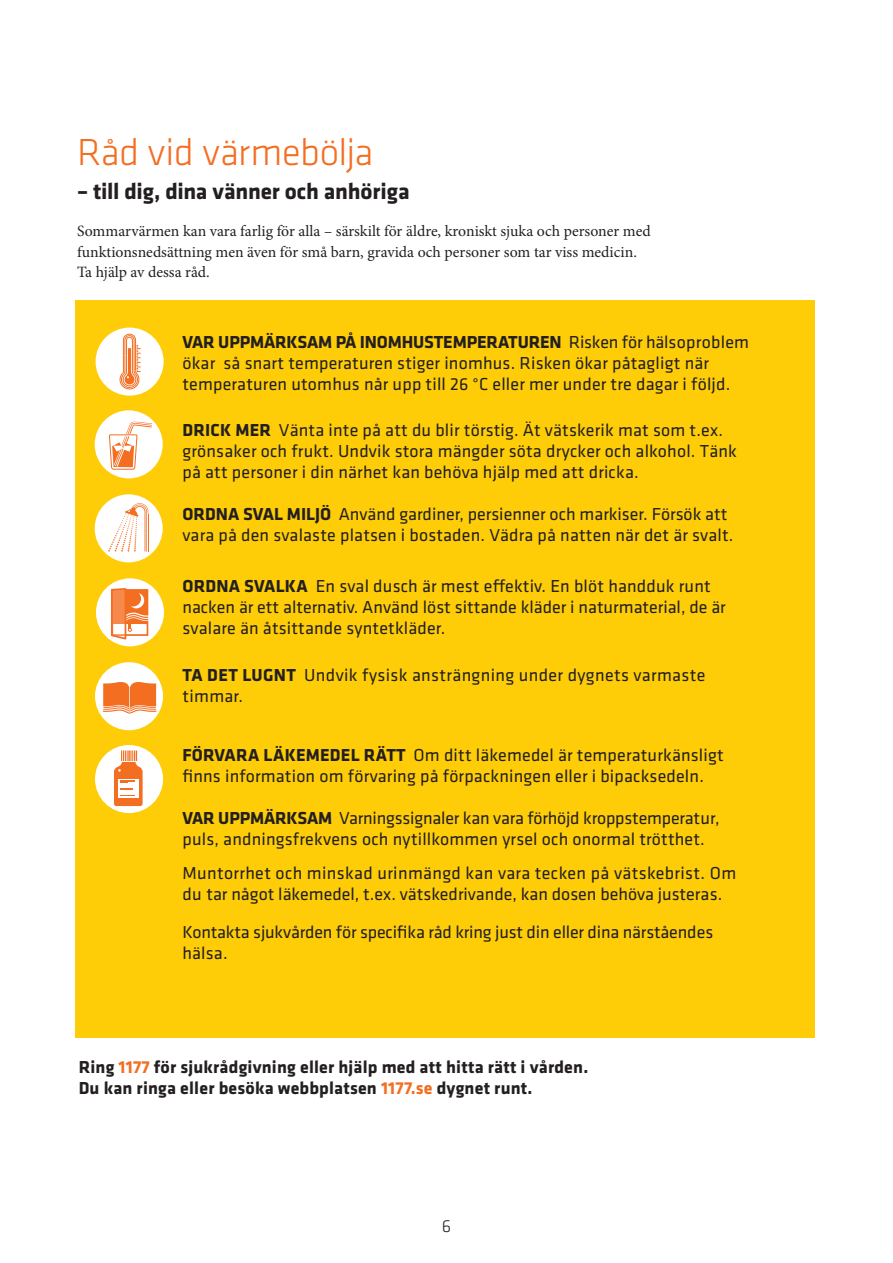
<style>
.page{position:relative;width:893px;height:1263px;background:#fff}
.page>*{position:absolute;margin:0;border:0;box-sizing:border-box;transform-origin:0 0}
.Rubrik_sid_3{font:300 39px "Klavika";letter-spacing:-.015em;color:#f36e21}
.Underrubrik_15_17{font:700 23.25px "Klavika";letter-spacing:-.01em;color:#231f20}
.Gul_lista_text{font:18px/21px "Klavika";letter-spacing:.01em;color:#231f20}
.Baksidestext_-_F{font:700 18px/21px "Klavika";letter-spacing:.01em;color:#231f20}
.Gul_lista_text-2{font:18px/21px "Klavika";letter-spacing:-.01em;color:#231f20}
.t1{font:300 18px "Klavika";color:#231f20}
.Bröd_1{font:15.75px/20.2px "Minion Pro";color:#231f20}
.s1{font-weight:700}
.s2{color:#f36e21}
</style>
<div class="page">
<div style="left:75px;top:301px;width:740px;height:736px;background:#fecd08"></div>
<svg style="left:95px;top:324px;width:69px;height:69px"></svg>
<div style="left:96px;top:328px;width:68px;height:68px;background:#fff;border-radius:50%"></div>
<svg style="left:120px;top:329px;width:21px;height:61px"></svg>
<div style="left:95px;top:494px;width:68px;height:68px;background:#fff;border-radius:50%"></div>
<svg style="left:108px;top:503px;width:41px;height:48px"></svg>
<div style="left:95px;top:410px;width:68px;height:68px;background:#fff;border-radius:50%"></div>
<svg style="left:109px;top:421px;width:43px;height:49px"></svg>
<div style="left:95px;top:745px;width:68px;height:68px;background:#fff;border-radius:50%"></div>
<svg style="left:114px;top:750px;width:29px;height:56px"></svg>
<div style="left:96px;top:578px;width:68px;height:68px;background:#fff;border-radius:50%"></div>
<svg style="left:110px;top:587px;width:47px;height:54px"></svg>
<div style="left:95px;top:662px;width:68px;height:68px;background:#fff;border-radius:50%"></div>
<svg style="left:103px;top:682px;width:54px;height:32px;background:#f58c50"></svg>
<h1 class="Rubrik_sid_3" style="left:77px;top:129px;width:298px">Råd vid värmebölja</h1>
<p class="Underrubrik_15_17" style="left:77px;top:175px;width:334px">– till dig, dina vänner och anhöriga</p>
<p class="Bröd_1" style="left:77px;top:221px;width:575px">Sommarvärmen kan vara farlig för alla – särskilt för äldre, kroniskt sjuka och personer med funktionsnedsättning men även för små barn, gravida och personer som tar viss medicin.<br>Ta hjälp av dessa råd.</p>
<p class="Gul_lista_text" style="left:182px;top:330px;width:568px"><span class="s1">VAR UPPMÄRKSAM PÅ INOMHUSTEMPERATUREN</span> Risken för hälsoproblem ökar så snart temperaturen stiger inomhus. Risken ökar påtagligt när temperaturen utomhus når upp till 26 °C eller mer under tre dagar i följd.</p>
<p class="Gul_lista_text" style="left:182px;top:419px;width:556px"><span class="s1">DRICK MER</span> Vänta inte på att du blir törstig. Ät vätskerik mat som t.ex. grönsaker och frukt. Undvik stora mängder söta drycker och alkohol. Tänk på att personer i din närhet kan behöva hjälp med att dricka.</p>
<p class="Gul_lista_text" style="left:182px;top:503px;width:552px"><span class="s1">ORDNA SVAL MILJÖ</span> Använd gardiner, persienner och markiser. Försök att vara på den svalaste platsen i bostaden. Vädra på natten när det är svalt.</p>
<p class="Gul_lista_text" style="left:182px;top:575px;width:545px"><span class="s1">ORDNA SVALKA</span> En sval dusch är mest effektiv. En blöt handduk runt nacken är ett alternativ. Använd löst sittande kläder i naturmaterial, de är svalare än åtsittande syntetkläder.</p>
<p class="Gul_lista_text" style="left:182px;top:664px;width:524px"><span class="s1">TA DET LUGNT</span> Undvik fysisk ansträngning under dygnets varmaste timmar.</p>
<p class="Gul_lista_text" style="left:182px;top:744px;width:543px"><span class="s1">FÖRVARA LÄKEMEDEL RÄTT</span> Om ditt läkemedel är temperaturkänsligt finns information om förvaring på förpackningen eller i bipacksedeln.</p>
<p class="Gul_lista_text" style="left:182px;top:807px;width:539px"><span class="s1">VAR UPPMÄRKSAM</span> Varningssignaler kan vara förhöjd kroppstemperatur, puls, andningsfrekvens och nytillkommen yrsel och onormal trötthet.</p>
<p class="Gul_lista_text" style="left:182px;top:862px;width:555px">Muntorrhet och minskad urinmängd kan vara tecken på vätskebrist. Om du tar något läkemedel, t.ex. vätskedrivande, kan dosen behöva justeras.</p>
<p class="Gul_lista_text-2" style="left:182px;top:921px;width:532px">Kontakta sjukvården för specifika råd kring just din eller dina närståendes hälsa.</p>
<p class="Baksidestext_-_F" style="left:79px;top:1056px;width:511px">Ring <span class="s2">1177</span> för sjukrådgivning eller hjälp med att hitta rätt i vården.<br>Du kan ringa eller besöka webbplatsen <span class="s2">1177.se</span> dygnet runt.</p>
<p class="t1" style="left:442px;top:1215px;width:11px">6</p>
</div>
